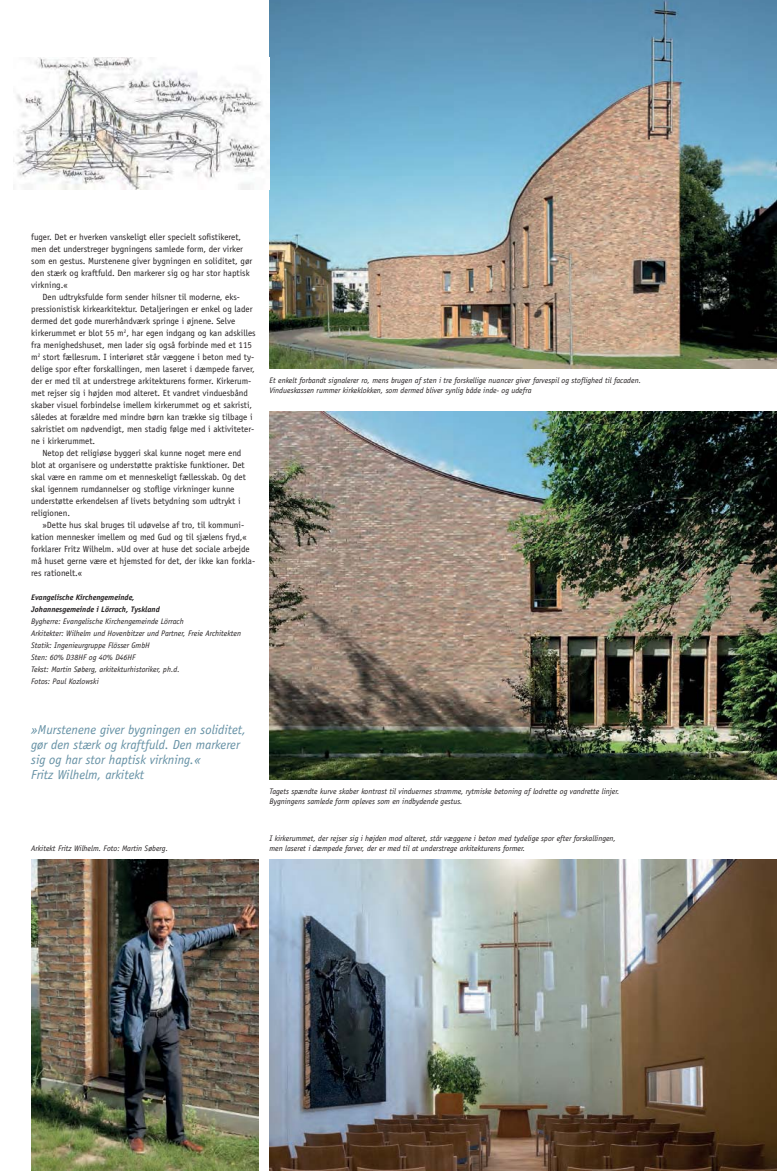
<style>
.page{position:relative;width:777px;height:1171px;background:#fff}
.page>*{position:absolute;margin:0;border:0;box-sizing:border-box;transform-origin:0 0}
.t1{font:italic 13px/15px "Officina Sans";color:#6490a4}
.t2{font:9px/12px "Officina Sans";color:#231f20}
.t3{font:italic 8px/12px "Officina Sans";color:#231f20}
.t4{font:italic 700 8px/12px "Officina Sans";color:#231f20}
</style>
<div class="page">
<img style="left:31px;top:859px;width:227px;height:312px">
<img style="left:269px;top:859px;width:508px;height:312px">
<img style="left:269px;top:411px;width:508px;height:369px">
<img style="left:269px;top:0;width:508px;height:369px">
<img style="left:13px;top:58px;width:250px;height:131px">
<p class="t2" style="left:31px;top:232px;width:223px">fuger. Det er hverken vanskeligt eller specielt sofistikeret, men det understreger bygningens samlede form, der virker som en gestus. Murstenene giver bygningen en soliditet, gør den stærk og kraftfuld. Den markerer sig og har stor haptisk virkning.«</p>
<p class="t2" style="left:43px;top:292px;width:199px">Den udtryksfulde form sender hilsner til moderne, eks-</p>
<p class="t2" style="left:31px;top:304px;width:223px">pressionistisk kirkearkitektur. Detaljeringen er enkel og lader</p>
<p class="t2" style="left:31px;top:316px;width:205px">dermed det gode murerhåndværk springe i øjnene. Selve</p>
<p class="t2" style="left:31px;top:328px;width:226px">kirkerummet er blot 55 m<sup>2</sup>, har egen indgang og kan adskilles</p>
<p class="t2" style="left:31px;top:340px;width:222px">fra menighedshuset, men lader sig også forbinde med et 115</p>
<p class="t2" style="left:31px;top:352px;width:224px">m<sup>2</sup> stort fællesrum. I interiøret står væggene i beton med ty-</p>
<p class="t2" style="left:31px;top:364px;width:225px">delige spor efter forskallingen, men laseret i dæmpede farver,</p>
<p class="t2" style="left:31px;top:376px;width:222px">der er med til at understrege arkitekturens former. Kirkerum-</p>
<p class="t2" style="left:31px;top:388px;width:218px">met rejser sig i højden mod alteret. Et vandret vinduesbånd</p>
<p class="t2" style="left:31px;top:400px;width:223px">skaber visuel forbindelse imellem kirkerummet og et sakristi,</p>
<p class="t2" style="left:31px;top:412px;width:223px">således at forældre med mindre børn kan trække sig tilbage i</p>
<p class="t2" style="left:31px;top:424px;width:225px">sakristiet om nødvendigt, men stadig følge med i aktiviteter-</p>
<p class="t2" style="left:31px;top:436px;width:66px">ne i kirkerummet.</p>
<p class="t2" style="left:43px;top:448px;width:200px">Netop det religiøse byggeri skal kunne noget mere end</p>
<p class="t2" style="left:31px;top:460px;width:215px">blot at organisere og understøtte praktiske funktioner. Det</p>
<p class="t2" style="left:31px;top:472px;width:216px">skal være en ramme om et menneskeligt fællesskab. Og det</p>
<p class="t2" style="left:31px;top:484px;width:205px">skal igennem rumdannelser og stoflige virkninger kunne</p>
<p class="t2" style="left:31px;top:496px;width:211px">understøtte erkendelsen af livets betydning som udtrykt i</p>
<p class="t2" style="left:31px;top:508px;width:40px">religionen.</p>
<p class="t2" style="left:43px;top:520px;width:203px">»Dette hus skal bruges til udøvelse af tro, til kommuni-</p>
<p class="t2" style="left:31px;top:532px;width:217px">kation mennesker imellem og med Gud og til sjælens fryd,«</p>
<p class="t2" style="left:31px;top:544px;width:220px">forklarer Fritz Wilhelm. »Ud over at huse det sociale arbejde</p>
<p class="t2" style="left:31px;top:556px;width:225px">må huset gerne være et hjemsted for det, der ikke kan forkla-</p>
<p class="t2" style="left:31px;top:568px;width:53px">res rationelt.«</p>
<p class="t4" style="left:31px;top:592px;width:130px">Evangelische Kirchengemeinde,<br>Johannesgemeinde i Lörrach, Tyskland</p>
<p class="t3" style="left:31px;top:616px;width:211px">Bygherre: Evangelische Kirchengemeinde Lörrach<br>Arkitekter: Wilhelm und Hovenbitzer und Partner, Freie Architekten Statik: Ingenieurgruppe Flösser GmbH<br>Sten: 60% D38HF og 40% D46HF<br>Tekst: Martin Søberg, arkitekturhistoriker, ph.d.<br>Fotos: Paul Kozlowski</p>
<p class="t3" style="left:269px;top:376px;width:373px;line-height:10px">Et enkelt forbandt signalerer ro, mens brugen af sten i tre forskellige nuancer giver farvespil og stoflighed til facaden.<br>Vindueskassen rummer kirkeklokken, som dermed bliver synlig både inde- og udefra</p>
<h1 class="t1" style="left:31px;top:723px;width:216px">»Murstenene giver bygningen en soliditet, gør den stærk og kraftfuld. Den markerer sig og har stor haptisk virkning.«<br>Fritz Wilhelm, arkitekt</h1>
<p class="t3" style="left:269px;top:787px;width:352px;line-height:10px">Tagets spændte kurve skaber kontrast til vinduernes stramme, rytmiske betoning af lodrette og vandrette linjer.<br>Bygningens samlede form opleves som en indbydende gestus.</p>
<p class="t3" style="left:31px;top:842px;width:138px">Arkitekt Fritz Wilhelm. Foto: Martin Søberg.</p>
<p class="t3" style="left:269px;top:833px;width:348px;line-height:10px">I kirkerummet, der rejser sig i højden mod alteret, står væggene i beton med tydelige spor efter forskallingen, men laseret i dæmpede farver, der er med til at understrege arkitekturens former.</p>
</div>
